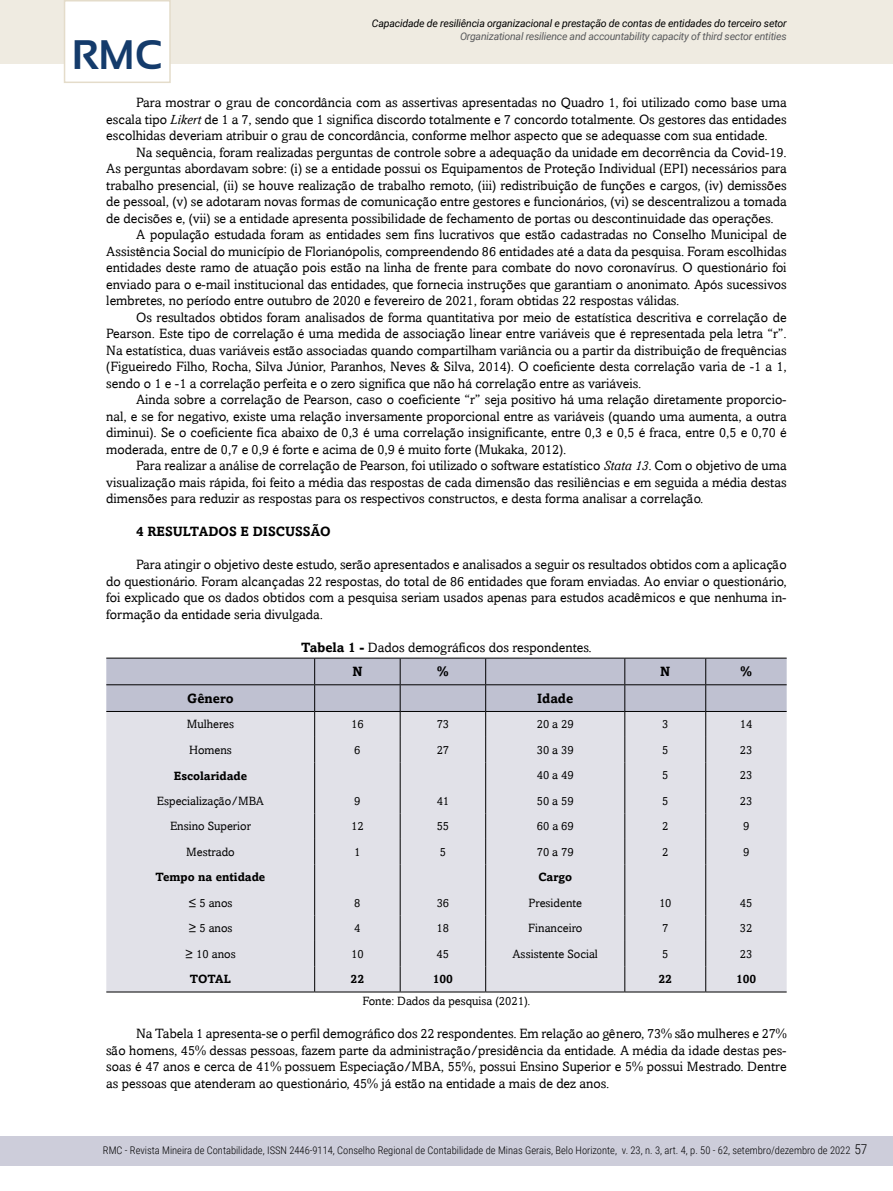
<style>
.page{position:relative;width:893px;height:1191px;background:#fff}
.page>*{position:absolute;margin:0;border:0;box-sizing:border-box;transform-origin:0 0}
.t1{font:700 41.25px "Sansation";color:#143b6b}
.t2{font:13.5px/16.5px "Amasis";color:#000;text-align:justify}
.t3{font:700 13.5px "Amasis";color:#000}
.t4{font:300 13.5px "Roboto Condensed";color:#000}
.t5{font:12px "Amasis";color:#000}
.t6{font:700 12px "Amasis";color:#000}
.t7{font:300 10.5px "Roboto Condensed";color:#000}
.t8{font:italic 10.5px "Roboto";letter-spacing:-.015em;color:#000}
.t9{font:italic 10.5px "Roboto";letter-spacing:-.02em;color:#58595b}
.s1{font-style:italic}
.s2{font-weight:700}
</style>
<div class="page">
<div style="left:0;top:1135px;width:893px;height:30px;background:#cdcdda"></div>
<div style="left:0;top:0;width:893px;height:64px;background:#efebe1"></div>
<div style="left:64px;top:0;width:107px;height:83px;background:#fff;border:2px solid #e4dcca"></div>
<hr style="left:106px;top:991px;width:209px;height:1px;background:#000">
<hr style="left:315px;top:991px;width:85px;height:1px;background:#000">
<hr style="left:400px;top:991px;width:86px;height:1px;background:#000">
<hr style="left:486px;top:991px;width:139px;height:1px;background:#000">
<hr style="left:625px;top:991px;width:81px;height:1px;background:#000">
<svg style="left:106px;top:658px;width:681px;height:333px;background:#d8d8e0"></svg>
<hr style="left:706px;top:991px;width:81px;height:1px;background:#000">
<h1 class="t1" style="left:72px;top:32px;width:92px">RMC</h1>
<p class="t8" style="left:372px;top:16px;width:416px">Capacidade de resiliência organizacional e prestação de contas de entidades do terceiro setor</p>
<p class="t9" style="left:460px;top:29px;width:328px">Organizational resilience and accountability capacity of third sector entities</p>
<p class="t2" style="left:106px;top:94px;width:682px;text-indent:30px">Para mostrar o grau de concordância com as assertivas apresentadas no Quadro 1, foi utilizado como base uma escala tipo <span class="s1">Likert</span> de 1 a 7, sendo que 1 significa discordo totalmente e 7 concordo totalmente. Os gestores das entidades escolhidas deveriam atribuir o grau de concordância, conforme melhor aspecto que se adequasse com sua entidade.</p>
<p class="t2" style="left:136px;top:144px;width:652px">Na sequência, foram realizadas perguntas de controle sobre a adequação da unidade em decorrência da Covid-19.</p>
<p class="t2" style="left:106px;top:160px;width:682px">As perguntas abordavam sobre: (i) se a entidade possui os Equipamentos de Proteção Individual (EPI) necessários para</p>
<p class="t2" style="left:106px;top:177px;width:682px">trabalho presencial, (ii) se houve realização de trabalho remoto, (iii) redistribuição de funções e cargos, (iv) demissões</p>
<p class="t2" style="left:106px;top:193px;width:682px">de pessoal, (v) se adotaram novas formas de comunicação entre gestores e funcionários, (vi) se descentralizou a tomada</p>
<p class="t2" style="left:106px;top:210px;width:669px">de decisões e, (vii) se a entidade apresenta possibilidade de fechamento de portas ou descontinuidade das operações.</p>
<p class="t2" style="left:136px;top:226px;width:652px">A população estudada foram as entidades sem fins lucrativos que estão cadastradas no Conselho Municipal de</p>
<p class="t2" style="left:106px;top:243px;width:682px">Assistência Social do município de Florianópolis, compreendendo 86 entidades até a data da pesquisa. Foram escolhidas</p>
<p class="t2" style="left:106px;top:259px;width:682px">entidades deste ramo de atuação pois estão na linha de frente para combate do novo coronavírus. O questionário foi</p>
<p class="t2" style="left:106px;top:276px;width:682px">enviado para o e-mail institucional das entidades, que fornecia instruções que garantiam o anonimato. Após sucessivos</p>
<p class="t2" style="left:106px;top:292px;width:575px">lembretes, no período entre outubro de 2020 e fevereiro de 2021, foram obtidas 22 respostas válidas.</p>
<p class="t2" style="left:136px;top:309px;width:652px">Os resultados obtidos foram analisados de forma quantitativa por meio de estatística descritiva e correlação de</p>
<p class="t2" style="left:106px;top:325px;width:682px">Pearson. Este tipo de correlação é uma medida de associação linear entre variáveis que é representada pela letra “r”.</p>
<p class="t2" style="left:106px;top:342px;width:682px">Na estatística, duas variáveis estão associadas quando compartilham variância ou a partir da distribuição de frequências</p>
<p class="t2" style="left:106px;top:358px;width:682px">(Figueiredo Filho, Rocha, Silva Júnior, Paranhos, Neves &amp; Silva, 2014). O coeficiente desta correlação varia de -1 a 1,</p>
<p class="t2" style="left:106px;top:375px;width:537px">sendo o 1 e -1 a correlação perfeita e o zero significa que não há correlação entre as variáveis.</p>
<p class="t2" style="left:136px;top:391px;width:652px">Ainda sobre a correlação de Pearson, caso o coeficiente “r” seja positivo há uma relação diretamente proporcio-</p>
<p class="t2" style="left:106px;top:408px;width:682px">nal, e se for negativo, existe uma relação inversamente proporcional entre as variáveis (quando uma aumenta, a outra</p>
<p class="t2" style="left:106px;top:424px;width:682px">diminui). Se o coeficiente fica abaixo de 0,3 é uma correlação insignificante, entre 0,3 e 0,5 é fraca, entre 0,5 e 0,70 é</p>
<p class="t2" style="left:106px;top:441px;width:462px">moderada, entre de 0,7 e 0,9 é forte e acima de 0,9 é muito forte (Mukaka, 2012).</p>
<p class="t2" style="left:136px;top:457px;width:652px">Para realizar a análise de correlação de Pearson, foi utilizado o software estatístico <span class="s1">Stata 13</span>. Com o objetivo de uma</p>
<p class="t2" style="left:106px;top:474px;width:682px">visualização mais rápida, foi feito a média das respostas de cada dimensão das resiliências e em seguida a média destas</p>
<p class="t2" style="left:106px;top:490px;width:599px">dimensões para reduzir as respostas para os respectivos constructos, e desta forma analisar a correlação.</p>
<p class="t3" style="left:136px;top:523px;width:196px">4 RESULTADOS E DISCUSSÃO</p>
<p class="t2" style="left:106px;top:556px;width:682px;text-indent:30px">Para atingir o objetivo deste estudo, serão apresentados e analisados a seguir os resultados obtidos com a aplicação do questionário. Foram alcançadas 22 respostas, do total de 86 entidades que foram enviadas. Ao enviar o questionário, foi explicado que os dados obtidos com a pesquisa seriam usados apenas para estudos acadêmicos e que nenhuma in&shy;formação da entidade seria divulgada.</p>
<p class="t2" style="left:352px;top:634px;width:241px;line-height:24.6px;text-indent:-51px"><span class="s2">Tabela 1 -</span> Dados demográficos dos respondentes.<br><span class="s2">N</span></p>
<p class="t3" style="left:437px;top:663px;width:13px">%</p>
<p class="t3" style="left:660px;top:663px;width:12px">N</p>
<p class="t3" style="left:740px;top:663px;width:13px">%</p>
<p class="t3" style="left:187px;top:690px;width:48px">Gênero</p>
<p class="t3" style="left:537px;top:690px;width:38px">Idade</p>
<p class="t5" style="left:187px;top:717px;width:49px">Mulheres</p>
<p class="t5" style="left:351px;top:717px;width:14px">16</p>
<p class="t5" style="left:437px;top:717px;width:14px">73</p>
<p class="t5" style="left:537px;top:717px;width:38px">20 a 29</p>
<p class="t5" style="left:662px;top:717px;width:8px">3</p>
<p class="t5" style="left:740px;top:717px;width:14px">14</p>
<p class="t5" style="left:189px;top:743px;width:44px">Homens</p>
<p class="t5" style="left:354px;top:743px;width:8px">6</p>
<p class="t5" style="left:437px;top:743px;width:14px">27</p>
<p class="t5" style="left:537px;top:743px;width:38px">30 a 39</p>
<p class="t5" style="left:662px;top:743px;width:8px">5</p>
<p class="t5" style="left:740px;top:743px;width:14px">23</p>
<p class="t6" style="left:174px;top:768px;width:75px">Escolaridade</p>
<p class="t5" style="left:537px;top:768px;width:38px">40 a 49</p>
<p class="t5" style="left:662px;top:768px;width:8px">5</p>
<p class="t5" style="left:740px;top:768px;width:14px">23</p>
<p class="t5" style="left:157px;top:794px;width:109px">Especialização/MBA</p>
<p class="t5" style="left:354px;top:794px;width:8px">9</p>
<p class="t5" style="left:437px;top:794px;width:14px">41</p>
<p class="t5" style="left:537px;top:794px;width:38px">50 a 59</p>
<p class="t5" style="left:662px;top:794px;width:8px">5</p>
<p class="t5" style="left:740px;top:794px;width:14px">23</p>
<p class="t5" style="left:170px;top:819px;width:82px">Ensino Superior</p>
<p class="t5" style="left:351px;top:819px;width:14px">12</p>
<p class="t5" style="left:437px;top:819px;width:14px">55</p>
<p class="t5" style="left:537px;top:819px;width:38px">60 a 69</p>
<p class="t5" style="left:662px;top:819px;width:8px">2</p>
<p class="t5" style="left:743px;top:819px;width:8px">9</p>
<p class="t5" style="left:186px;top:845px;width:50px">Mestrado</p>
<p class="t5" style="left:354px;top:845px;width:8px">1</p>
<p class="t5" style="left:440px;top:845px;width:8px">5</p>
<p class="t5" style="left:537px;top:845px;width:38px">70 a 79</p>
<p class="t5" style="left:662px;top:845px;width:8px">2</p>
<p class="t5" style="left:743px;top:845px;width:8px">9</p>
<p class="t6" style="left:156px;top:870px;width:111px">Tempo na entidade</p>
<p class="t6" style="left:538px;top:870px;width:35px">Cargo</p>
<p class="t5" style="left:188px;top:896px;width:46px">≤ 5 anos</p>
<p class="t5" style="left:354px;top:896px;width:8px">8</p>
<p class="t5" style="left:437px;top:896px;width:14px">36</p>
<p class="t5" style="left:528px;top:896px;width:55px">Presidente</p>
<p class="t5" style="left:659px;top:896px;width:14px">10</p>
<p class="t5" style="left:740px;top:896px;width:14px">45</p>
<p class="t5" style="left:188px;top:921px;width:46px">≥ 5 anos</p>
<p class="t5" style="left:354px;top:921px;width:8px">4</p>
<p class="t5" style="left:437px;top:921px;width:14px">18</p>
<p class="t5" style="left:528px;top:921px;width:56px">Financeiro</p>
<p class="t5" style="left:662px;top:921px;width:8px">7</p>
<p class="t5" style="left:740px;top:921px;width:14px">32</p>
<p class="t5" style="left:185px;top:946px;width:52px">≥ 10 anos</p>
<p class="t5" style="left:351px;top:946px;width:14px">10</p>
<p class="t5" style="left:437px;top:946px;width:14px">45</p>
<p class="t5" style="left:512px;top:946px;width:87px">Assistente Social</p>
<p class="t5" style="left:662px;top:946px;width:8px">5</p>
<p class="t5" style="left:740px;top:946px;width:14px">23</p>
<p class="t6" style="left:190px;top:972px;width:42px">TOTAL</p>
<p class="t6" style="left:351px;top:972px;width:15px">22</p>
<p class="t6" style="left:433px;top:972px;width:22px">100</p>
<p class="t6" style="left:658px;top:972px;width:15px">22</p>
<p class="t6" style="left:736px;top:972px;width:22px">100</p>
<p class="t5" style="left:362px;top:994px;width:170px">Fonte: Dados da pesquisa (2021).</p>
<p class="t2" style="left:106px;top:1025px;width:682px;text-indent:30px">Na Tabela 1 apresenta-se o perfil demográfico dos 22 respondentes. Em relação ao gênero, 73% são mulheres e 27% são homens, 45% dessas pessoas, fazem parte da administração/presidência da entidade. A média da idade destas pes&shy;soas é 47 anos e cerca de 41% possuem Especiação/MBA, 55%, possui Ensino Superior e 5% possui Mestrado. Dentre as pessoas que atenderam ao questionário, 45% já estão na entidade a mais de dez anos.</p>
<p class="t4" style="left:854px;top:1140px;width:15px">57</p>
<p class="t7" style="left:103px;top:1143px;width:749px">RMC - Revista Mineira de Contabilidade, ISSN 2446-9114, Conselho Regional de Contabilidade de Minas Gerais, Belo Horizonte, v. 23, n. 3, art. 4, p. 50 - 62, setembro/dezembro de 2022</p>
</div>
